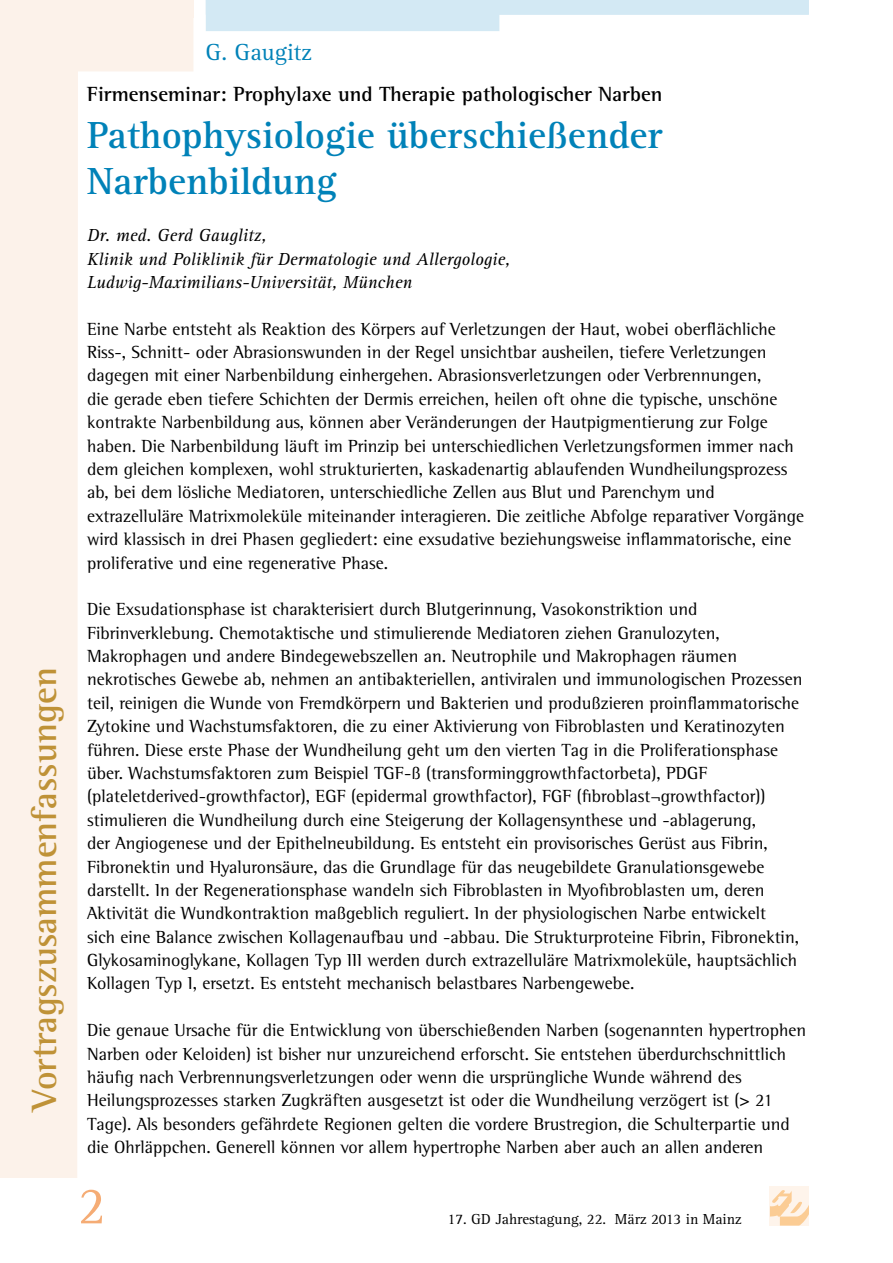
<style>
.page{position:relative;width:893px;height:1263px;background:#fff}
.page>*{position:absolute;margin:0;border:0;box-sizing:border-box;transform-origin:0 0}
.t1{font:54px "Agfa Rotis Serif";color:#f5ac75}
.t2{font:700 39px/46.8px "Agfa Rotis Serif";color:#0082b8}
.t3{font:700 36px "Agfa Rotis Semi Serif";color:#bf9237}
.t4{font:24px "Agfa Rotis Serif";color:#0082b8}
.t5{font:700 21px "Agfa Rotis Semi Serif";color:#000}
.t6{font:18px/23.4px "Agfa Rotis Semi Serif";color:#000}
.t7{font:italic 18px/23.4px "Agfa Rotis Serif";color:#000}
.t8{font:15px "Agfa Rotis Serif";color:#000}
</style>
<div class="page">
<div style="left:770px;top:1186px;width:39px;height:39px;background:#fef4eb"></div>
<svg style="left:770px;top:1190px;width:39px;height:35px"></svg>
<svg style="left:0;top:0;width:194px;height:1178px"></svg>
<div style="left:0;top:0;width:193px;height:17px;background:#fcf2ea"></div>
<svg style="left:206px;top:0;width:603px;height:31px"></svg>
<h3 class="t3" style="left:23px;top:1111px;width:445px;rotate:-90deg">Vortragszusammenfassungen</h3>
<h3 class="t4" style="left:205px;top:38px;width:108px">G. Gaugitz</h3>
<p class="t5" style="left:87px;top:81px;width:577px">Firmenseminar: Prophylaxe und Therapie pathologischer Narben</p>
<h2 class="t2" style="left:87px;top:112px;width:577px">Pathophysiologie überschießender<br>Narbenbildung</h2>
<p class="t7" style="left:87px;top:224px;width:424px">Dr. med. Gerd Gauglitz,<br>Klinik und Poliklinik für Dermatologie und Allergologie,<br>Ludwig-Maximilians-Universität, München</p>
<p class="t6" style="left:87px;top:317px;width:718px">Eine Narbe entsteht als Reaktion des Körpers auf Verletzungen der Haut, wobei oberflächliche Riss-, Schnitt- oder Abrasionswunden in der Regel unsichtbar ausheilen, tiefere Verletzungen dagegen mit einer Narbenbildung einhergehen. Abrasionsverletzungen oder Verbrennungen,<br>die gerade eben tiefere Schichten der Dermis erreichen, heilen oft ohne die typische, unschöne kontrakte Narbenbildung aus, können aber Veränderungen der Hautpigmentierung zur Folge haben. Die Narbenbildung läuft im Prinzip bei unterschiedlichen Verletzungsformen immer nach dem gleichen komplexen, wohl strukturierten, kaskadenartig ablaufenden Wundheilungsprozess ab, bei dem lösliche Mediatoren, unterschiedliche Zellen aus Blut und Parenchym und extrazelluläre Matrixmoleküle miteinander interagieren. Die zeitliche Abfolge reparativer Vorgänge wird klassisch in drei Phasen gegliedert: eine exsudative beziehungsweise inflammatorische, eine proliferative und eine regenerative Phase.</p>
<p class="t6" style="left:87px;top:597px;width:717px">Die Exsudationsphase ist charakterisiert durch Blutgerinnung, Vasokonstriktion und Fibrinverklebung. Chemotaktische und stimulierende Mediatoren ziehen Granulozyten, Makrophagen und andere Bindegewebszellen an. Neutrophile und Makrophagen räumen nekrotisches Gewebe ab, nehmen an antibakteriellen, antiviralen und immunologischen Prozessen teil, reinigen die Wunde von Fremdkörpern und Bakterien und produßzieren proinflammatorische Zytokine und Wachstumsfaktoren, die zu einer Aktivierung von Fibroblasten und Keratinozyten führen. Diese erste Phase der Wundheilung geht um den vierten Tag in die Proliferationsphase über. Wachstumsfaktoren zum Beispiel TGF-ß (transforminggrowthfactorbeta), PDGF (plateletderived-growthfactor), EGF (epidermal growthfactor), FGF (fibroblast¬growthfactor)) stimulieren die Wundheilung durch eine Steigerung der Kollagensynthese und -ablagerung,<br>der Angiogenese und der Epithelneubildung. Es entsteht ein provisorisches Gerüst aus Fibrin, Fibronektin und Hyaluronsäure, das die Grundlage für das neugebildete Granulationsgewebe darstellt. In der Regenerationsphase wandeln sich Fibroblasten in Myofibroblasten um, deren Aktivität die Wundkontraktion maßgeblich reguliert. In der physiologischen Narbe entwickelt<br>sich eine Balance zwischen Kollagenaufbau und -abbau. Die Strukturproteine Fibrin, Fibronektin, Glykosaminoglykane, Kollagen Typ III werden durch extrazelluläre Matrixmoleküle, hauptsächlich Kollagen Typ I, ersetzt. Es entsteht mechanisch belastbares Narbengewebe.</p>
<p class="t6" style="left:87px;top:1018px;width:721px">Die genaue Ursache für die Entwicklung von überschießenden Narben (sogenannten hypertrophen Narben oder Keloiden) ist bisher nur unzureichend erforscht. Sie entstehen überdurchschnittlich häufig nach Verbrennungsverletzungen oder wenn die ursprüngliche Wunde während des Heilungsprozesses starken Zugkräften ausgesetzt ist oder die Wundheilung verzögert ist (&gt; 21<br>Tage). Als besonders gefährdete Regionen gelten die vordere Brustregion, die Schulterpartie und die Ohrläppchen. Generell können vor allem hypertrophe Narben aber auch an allen anderen</p>
<h1 class="t1" style="left:78px;top:1175px;width:30px">2</h1>
<p class="t8" style="left:448px;top:1210px;width:296px">17. GD Jahrestagung, 22. März 2013 in Mainz</p>
</div>
